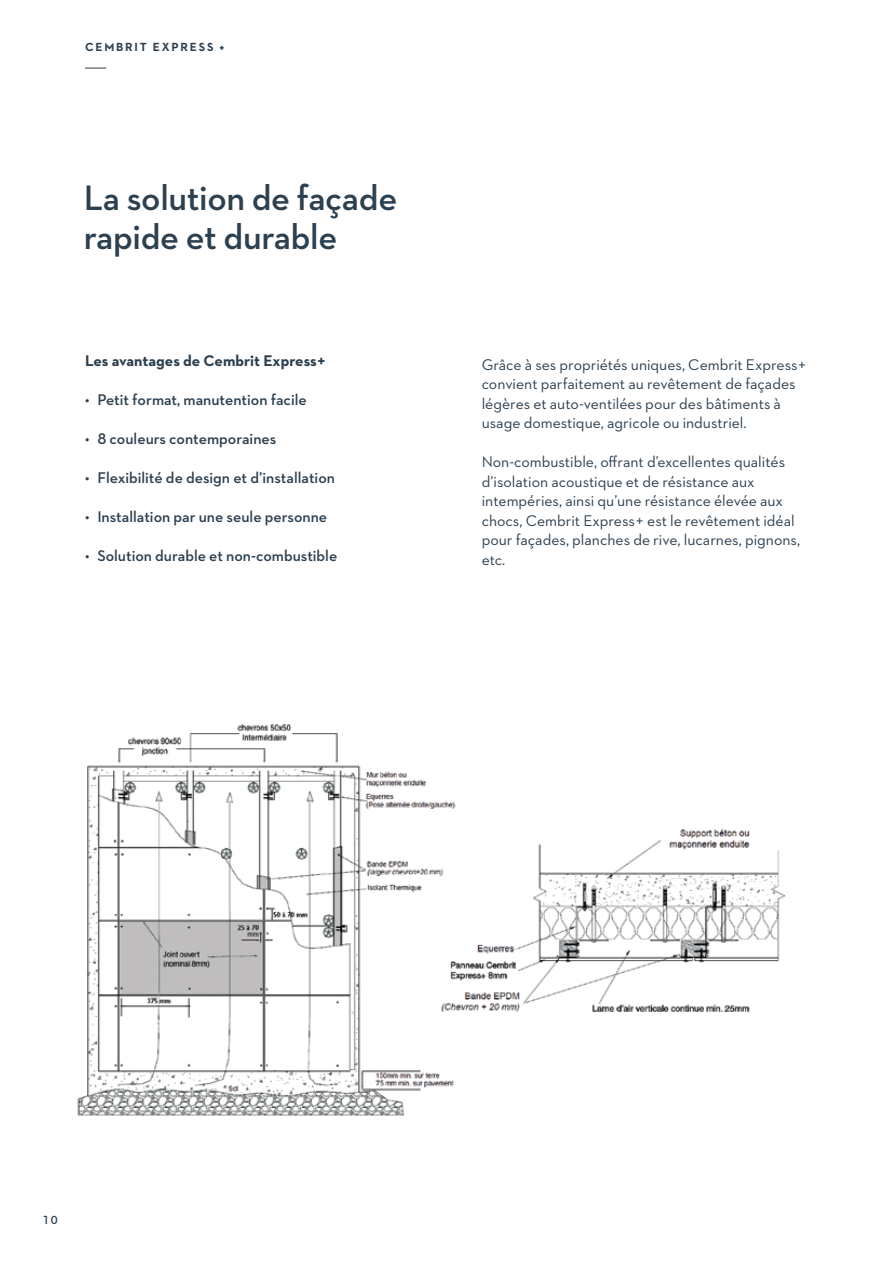
<style>
.page{position:relative;width:893px;height:1263px;background:#fff}
.page>*{position:absolute;margin:0;border:0;box-sizing:border-box;transform-origin:0 0}
.t1{font:600 36px/39px "Neutraface 2 Text";letter-spacing:-.01em;color:#2c4050}
.t2{font:15.75px/19.5px "Neutraface 2 Text";color:#2c4050}
.t3{font:600 15.75px "Neutraface 2 Text";color:#2c4050}
.t4{font:700 15.75px "Neutraface 2 Text";color:#2c4050}
.t5{font:700 12px "Neutraface 2 Text";letter-spacing:.15em;color:#2c4050}
.t6{font:600 12px "Neutraface 2 Text";color:#2c4050}
</style>
<div class="page">
<svg style="left:85px;top:68px;width:21px;height:1px"></svg>
<img style="left:77px;top:724px;width:379px;height:392px">
<img style="left:426px;top:825px;width:360px;height:201px">
<p class="t5" style="left:85px;top:39px;width:141px">CEMBRIT EXPRESS +</p>
<h1 class="t1" style="left:84px;top:178px;width:315px">La solution de façade rapide et durable</h1>
<p class="t4" style="left:85px;top:350px;width:243px">Les avantages de Cembrit Express+</p>
<p class="t3" style="left:85px;top:389px;width:223px">• Petit format, manutention facile</p>
<p class="t3" style="left:85px;top:428px;width:193px">• 8 couleurs contemporaines</p>
<p class="t3" style="left:85px;top:467px;width:251px">• Flexibilité de design et d’installation</p>
<p class="t3" style="left:85px;top:506px;width:244px">• Installation par une seule personne</p>
<p class="t3" style="left:85px;top:545px;width:254px">• Solution durable et non-combustible</p>
<p class="t2" style="left:482px;top:355px;width:326px">Grâce à ses propriétés uniques, Cembrit Express+ convient parfaitement au revêtement de façades légères et auto-ventilées pour des bâtiments à usage domestique, agricole ou industriel.</p>
<p class="t2" style="left:482px;top:452px;width:320px">Non-combustible, offrant d’excellentes qualités d’isolation acoustique et de résistance aux intempéries, ainsi qu’une résistance élevée aux chocs, Cembrit Express+ est le revêtement idéal pour façades, planches de rive, lucarnes, pignons, etc.</p>
<p class="t6" style="left:43px;top:1213px;width:17px">10</p>
</div>
